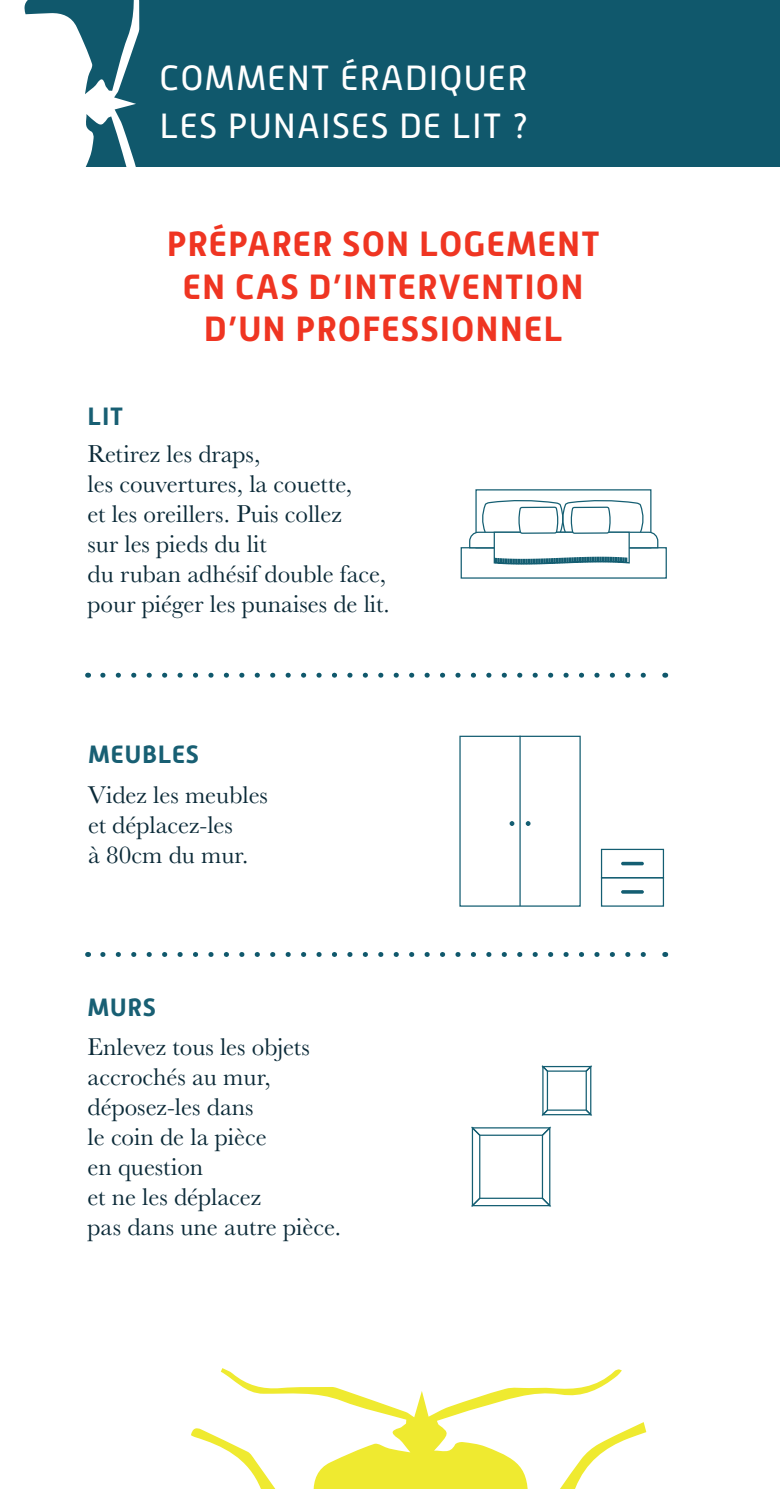
<style>
.page{position:relative;width:780px;height:1489px;background:#fff}
.page>*{position:absolute;margin:0;border:0;box-sizing:border-box;transform-origin:0 0}
.t1{font:700 35px "Alwyn New";letter-spacing:.03em;color:#ef3522}
.t2{font:35px "Alwyn New";letter-spacing:.03em;color:#fff}
.t3{font:25px "Baskerville URW";color:#0b2a38}
.t4{font:700 25px "Alwyn New";letter-spacing:.03em;color:#185f73}
</style>
<div class="page">
<div style="left:475px;top:489px;width:176px;height:59px;border:1px solid #145e72"></div>
<svg style="left:468px;top:498px;width:191px;height:67px"></svg>
<hr style="left:519px;top:735px;width:1px;height:171px;background:#145e72">
<svg style="left:525px;top:821px;width:5px;height:5px"></svg>
<svg style="left:509px;top:821px;width:5px;height:5px"></svg>
<div style="left:601px;top:848px;width:63px;height:30px;border:1px solid #145e72"></div>
<svg style="left:621px;top:861px;width:22px;height:4px"></svg>
<div style="left:601px;top:877px;width:63px;height:29px;border:1px solid #145e72"></div>
<hr style="left:621px;top:890px;width:22px;height:3px;background:#145e72;border-radius:2px">
<svg style="left:191px;top:1368px;width:456px;height:120px"></svg>
<svg style="left:471px;top:1126px;width:80px;height:81px"></svg>
<svg style="left:541px;top:1065px;width:51px;height:51px"></svg>
<svg style="left:103px;top:672px;width:543px;height:5px"></svg>
<svg style="left:103px;top:952px;width:543px;height:4px"></svg>
<div style="left:0;top:0;width:780px;height:167px;background:#10586c"></div>
<svg style="left:0;top:0;width:140px;height:167px;fill:#fff"></svg>
<p class="t2" style="left:159px;top:59px;width:369px">COMMENT ÉRADIQUER</p>
<p class="t2" style="left:159px;top:106px;width:370px">LES PUNAISES DE LIT ?</p>
<p class="t4" style="left:88px;top:402px;width:37px">LIT</p>
<p class="t1" style="left:167px;top:224px;width:434px">PRÉPARER SON LOGEMENT</p>
<p class="t1" style="left:183px;top:266px;width:402px">EN CAS D’INTERVENTION</p>
<p class="t1" style="left:204px;top:309px;width:360px">D’UN PROFESSIONNEL</p>
<p class="t3" style="left:88px;top:436px;width:174px">Retirez les draps,</p>
<p class="t3" style="left:88px;top:466px;width:266px">les couvertures, la couette,</p>
<p class="t3" style="left:88px;top:496px;width:256px">et les oreillers. Puis collez</p>
<p class="t3" style="left:88px;top:526px;width:181px">sur les pieds du lit</p>
<p class="t3" style="left:88px;top:556px;width:300px">du ruban adhésif double face,</p>
<p class="t3" style="left:88px;top:586px;width:304px">pour piéger les punaises de lit.</p>
<p class="t4" style="left:88px;top:739px;width:112px">MEUBLES</p>
<p class="t3" style="left:88px;top:777px;width:181px">Videz les meubles</p>
<p class="t3" style="left:88px;top:807px;width:146px">et déplacez-les</p>
<p class="t3" style="left:88px;top:837px;width:162px">à 80cm du mur.</p>
<p class="t4" style="left:88px;top:993px;width:70px">MURS</p>
<p class="t3" style="left:88px;top:1029px;width:224px">Enlevez tous les objets</p>
<p class="t3" style="left:88px;top:1059px;width:185px">accrochés au mur,</p>
<p class="t3" style="left:88px;top:1089px;width:167px">déposez-les dans</p>
<p class="t3" style="left:88px;top:1119px;width:181px">le coin de la pièce</p>
<p class="t3" style="left:88px;top:1149px;width:117px">en question</p>
<p class="t3" style="left:88px;top:1179px;width:175px">et ne les déplacez</p>
<p class="t3" style="left:88px;top:1209px;width:255px">pas dans une autre pièce.</p>
</div>
